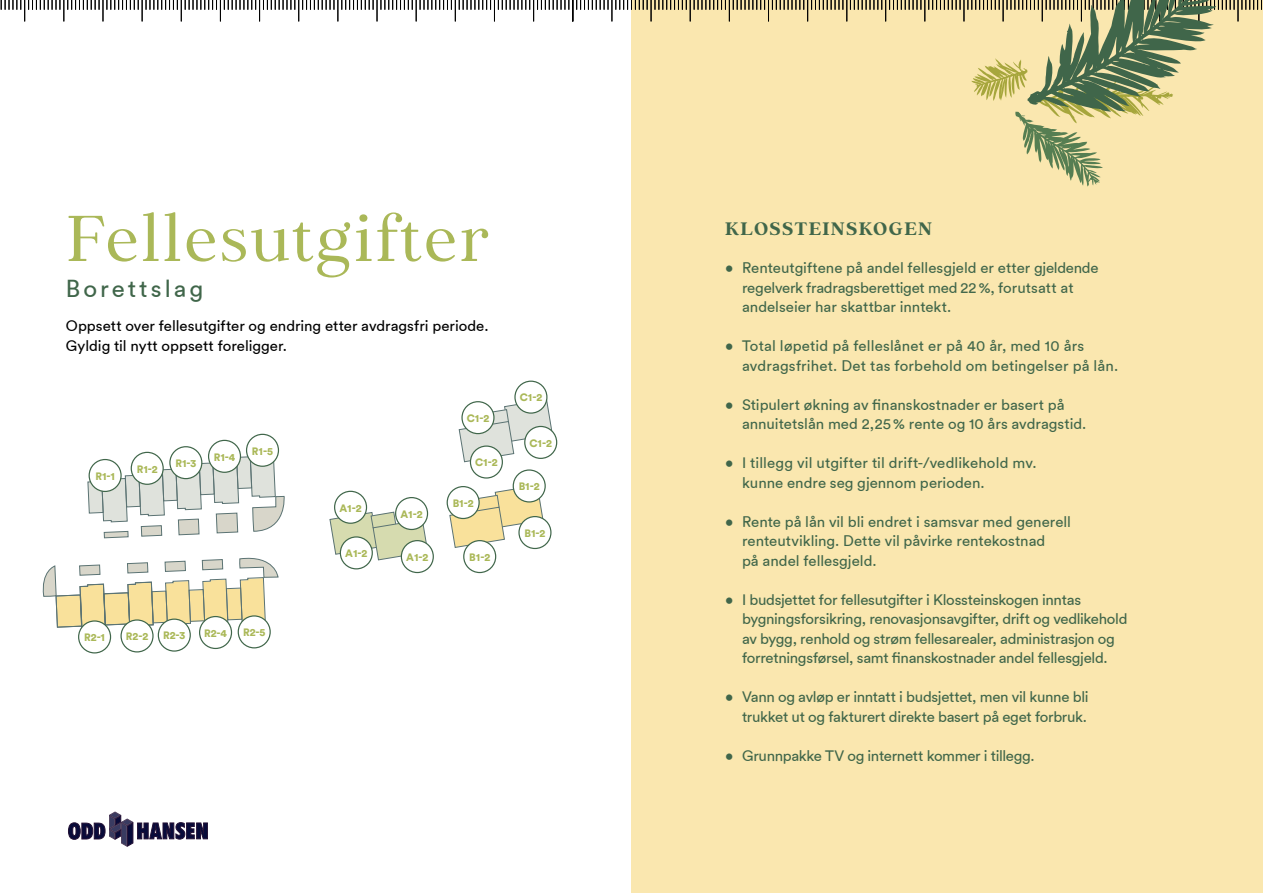
<style>
.page{position:relative;width:1263px;height:893px;background:#fff}
.page>*{position:absolute;margin:0;border:0;box-sizing:border-box;transform-origin:0 0}
.kvm_på_planer{font:64.5px "Elgraine";letter-spacing:.025em;color:#aab858}
.kvm_på_planer-2{font:24px "Circular Std";letter-spacing:.125em;color:#40664a}
.kvm_på_planer-3{font:700 18px "Elgraine";letter-spacing:.075em;color:#40664a}
.t1{font:15px/19.5px "Circular Std";letter-spacing:-.01em;color:#40664a}
.t2{font:15px/19.5px "Circular Std";letter-spacing:.01em;color:#40664a}
.t3{font:15px/19.5px "Circular Std";color:#000}
.t4{font:900 10.65px "Circular Std";letter-spacing:-.005em;color:#aab858}
</style>
<div class="page">
<div style="left:631px;top:0;width:632px;height:893px;background:#fae7af"></div>
<svg style="left:68px;top:812px;width:140px;height:34px"></svg>
<svg style="left:87px;top:453px;width:198px;height:85px"></svg>
<svg style="left:42px;top:557px;width:237px;height:71px"></svg>
<svg style="left:459px;top:399px;width:94px;height:63px"></svg>
<svg style="left:449px;top:485px;width:95px;height:63px"></svg>
<svg style="left:329px;top:512px;width:99px;height:48px;background:#cfd5b3"></svg>
<div style="left:89px;top:459px;width:32px;height:32px;background:#fff;border-radius:50%"></div>
<div style="left:89px;top:459px;width:33px;height:33px;border:1px solid #40664a;border-radius:50%"></div>
<div style="left:131px;top:452px;width:32px;height:32px;background:#fff;border-radius:50%"></div>
<div style="left:131px;top:452px;width:33px;height:33px;border:1px solid #40664a;border-radius:50%"></div>
<div style="left:170px;top:447px;width:32px;height:32px;background:#fff;border-radius:50%"></div>
<div style="left:169px;top:446px;width:33px;height:33px;border:1px solid #40664a;border-radius:50%"></div>
<div style="left:209px;top:440px;width:31px;height:32px;background:#fff;border-radius:50%"></div>
<div style="left:208px;top:440px;width:33px;height:33px;border:1px solid #40664a;border-radius:50%"></div>
<div style="left:247px;top:434px;width:31px;height:32px;background:#fff;border-radius:50%"></div>
<div style="left:246px;top:434px;width:33px;height:33px;border:1px solid #40664a;border-radius:50%"></div>
<div style="left:79px;top:621px;width:32px;height:32px;background:#fff;border-radius:50%"></div>
<div style="left:78px;top:620px;width:33px;height:33px;border:1px solid #40664a;border-radius:50%"></div>
<div style="left:121px;top:620px;width:32px;height:32px;background:#fff;border-radius:50%"></div>
<div style="left:120px;top:619px;width:34px;height:33px;border:1px solid #40664a;border-radius:50%"></div>
<div style="left:158px;top:619px;width:32px;height:32px;background:#fff;border-radius:50%"></div>
<div style="left:158px;top:618px;width:33px;height:34px;border:1px solid #40664a;border-radius:50%"></div>
<div style="left:200px;top:617px;width:31px;height:31px;background:#fff;border-radius:50%"></div>
<div style="left:199px;top:616px;width:33px;height:33px;border:1px solid #40664a;border-radius:50%"></div>
<div style="left:238px;top:616px;width:32px;height:32px;background:#fff;border-radius:50%"></div>
<div style="left:238px;top:615px;width:33px;height:33px;border:1px solid #40664a;border-radius:50%"></div>
<div style="left:335px;top:491px;width:31px;height:32px;background:#fff;border-radius:50%"></div>
<div style="left:334px;top:491px;width:33px;height:33px;border:1px solid #40664a;border-radius:50%"></div>
<div style="left:340px;top:537px;width:32px;height:32px;background:#fff;border-radius:50%"></div>
<div style="left:340px;top:536px;width:33px;height:33px;border:1px solid #40664a;border-radius:50%"></div>
<div style="left:396px;top:498px;width:31px;height:31px;background:#fff;border-radius:50%"></div>
<div style="left:395px;top:497px;width:33px;height:33px;border:1px solid #40664a;border-radius:50%"></div>
<div style="left:401px;top:541px;width:32px;height:31px;background:#fff;border-radius:50%"></div>
<div style="left:401px;top:540px;width:33px;height:33px;border:1px solid #40664a;border-radius:50%"></div>
<div style="left:462px;top:402px;width:32px;height:32px;background:#fff;border-radius:50%"></div>
<div style="left:461px;top:401px;width:33px;height:33px;border:1px solid #40664a;border-radius:50%"></div>
<div style="left:470px;top:446px;width:32px;height:32px;background:#fff;border-radius:50%"></div>
<div style="left:470px;top:445px;width:33px;height:34px;border:1px solid #40664a;border-radius:50%"></div>
<div style="left:515px;top:381px;width:32px;height:32px;background:#fff;border-radius:50%"></div>
<div style="left:514px;top:381px;width:33px;height:33px;border:1px solid #40664a;border-radius:50%"></div>
<div style="left:525px;top:426px;width:32px;height:32px;background:#fff;border-radius:50%"></div>
<div style="left:524px;top:426px;width:33px;height:33px;border:1px solid #40664a;border-radius:50%"></div>
<div style="left:447px;top:487px;width:32px;height:31px;background:#fff;border-radius:50%"></div>
<div style="left:447px;top:486px;width:33px;height:33px;border:1px solid #40664a;border-radius:50%"></div>
<div style="left:464px;top:541px;width:32px;height:31px;background:#fff;border-radius:50%"></div>
<div style="left:463px;top:540px;width:33px;height:33px;border:1px solid #40664a;border-radius:50%"></div>
<div style="left:513px;top:470px;width:32px;height:32px;background:#fff;border-radius:50%"></div>
<div style="left:513px;top:469px;width:33px;height:34px;border:1px solid #40664a;border-radius:50%"></div>
<div style="left:519px;top:517px;width:32px;height:31px;background:#fff;border-radius:50%"></div>
<div style="left:518px;top:516px;width:33px;height:33px;border:1px solid #40664a;border-radius:50%"></div>
<svg style="left:0;top:0;width:1262px;height:187px"></svg>
<p class="kvm_på_planer" style="left:66px;top:198px;width:424px">Fellesutgifter</p>
<p class="kvm_på_planer-2" style="left:66px;top:276px;width:139px">Borettslag</p>
<p class="t3" style="left:66px;top:316px;width:424px">Oppsett over fellesutgifter og endring etter avdragsfri periode.<br>Gyldig til nytt oppsett foreligger.</p>
<h3 class="t4" style="left:95px;top:469px;width:21px">R1-1</h3>
<h3 class="t4" style="left:137px;top:462px;width:23px">R1-2</h3>
<h3 class="t4" style="left:175px;top:456px;width:22px">R1-3</h3>
<h3 class="t4" style="left:214px;top:450px;width:23px">R1-4</h3>
<h3 class="t4" style="left:252px;top:444px;width:23px">R1-5</h3>
<h3 class="t4" style="left:339px;top:501px;width:24px">A1-2</h3>
<h3 class="t4" style="left:345px;top:546px;width:24px">A1-2</h3>
<h3 class="t4" style="left:400px;top:507px;width:24px">A1-2</h3>
<h3 class="t4" style="left:406px;top:550px;width:24px">A1-2</h3>
<h3 class="t4" style="left:467px;top:411px;width:24px">C1-2</h3>
<h3 class="t4" style="left:475px;top:455px;width:24px">C1-2</h3>
<h3 class="t4" style="left:453px;top:496px;width:22px">B1-2</h3>
<h3 class="t4" style="left:469px;top:550px;width:22px">B1-2</h3>
<h3 class="t4" style="left:520px;top:391px;width:24px">C1-2</h3>
<h3 class="t4" style="left:529px;top:436px;width:24px">C1-2</h3>
<h3 class="t4" style="left:519px;top:479px;width:22px">B1-2</h3>
<h3 class="t4" style="left:524px;top:526px;width:22px">B1-2</h3>
<h3 class="t4" style="left:84px;top:630px;width:22px">R2-1</h3>
<h3 class="t4" style="left:126px;top:629px;width:24px">R2-2</h3>
<h3 class="t4" style="left:163px;top:629px;width:24px">R2-3</h3>
<h3 class="t4" style="left:204px;top:626px;width:24px">R2-4</h3>
<h3 class="t4" style="left:243px;top:625px;width:24px">R2-5</h3>
<p class="kvm_på_planer-3" style="left:725px;top:217px;width:209px">KLOSSTEINSKOGEN</p>
<p class="t1" style="left:742px;top:259px;width:358px;text-indent:-17px">• Renteutgiftene på andel fellesgjeld er etter gjeldende regelverk fradragsberettiget med 22 %, forutsatt at andelseier har skattbar inntekt.</p>
<p class="t2" style="left:742px;top:337px;width:378px;text-indent:-17px">• Total løpetid på felleslånet er på 40 år, med 10 års avdragsfrihet. Det tas forbehold om betingelser på lån.</p>
<p class="t1" style="left:742px;top:395px;width:346px;text-indent:-17px">• Stipulert økning av finanskostnader er basert på annuitetslån med 2,25 % rente og 10 års avdragstid.</p>
<p class="t1" style="left:742px;top:454px;width:296px;text-indent:-17px">• I tillegg vil utgifter til drift-/vedlikehold mv. kunne endre seg gjennom perioden.</p>
<p class="t1" style="left:742px;top:512px;width:330px;text-indent:-17px">• Rente på lån vil bli endret i samsvar med generell renteutvikling. Dette vil påvirke rentekostnad<br>på andel fellesgjeld.</p>
<p class="t1" style="left:742px;top:590px;width:387px;text-indent:-17px">• I budsjettet for fellesutgifter i Klossteinskogen inntas bygningsforsikring, renovasjonsavgifter, drift og vedlikehold av bygg, renhold og strøm fellesarealer, administrasjon og forretningsførsel, samt finanskostnader andel fellesgjeld.</p>
<p class="t1" style="left:725px;top:688px;width:365px;text-align:right">• Vann og avløp er inntatt i budsjettet, men vil kunne bli trukket ut og fakturert direkte basert på eget forbruk.</p>
<p class="t1" style="left:725px;top:746px;width:311px">• Grunnpakke TV og internett kommer i tillegg.</p>
</div>
